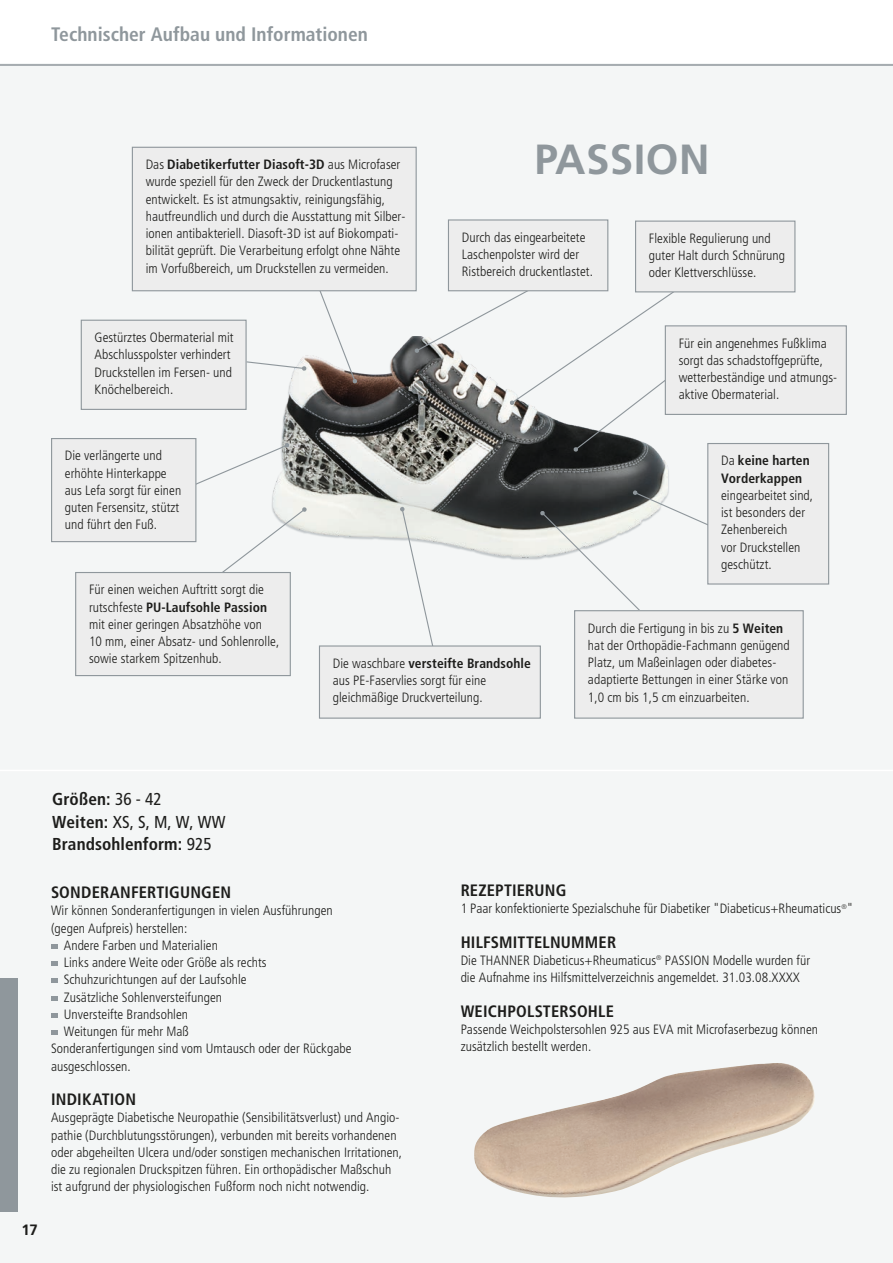
<style>
.page{position:relative;width:893px;height:1263px;background:#fff}
.page>*{position:absolute;margin:0;border:0;box-sizing:border-box;transform-origin:0 0}
.t1{font:700 42.15px "Frutiger LT Pro";letter-spacing:.01em;color:#8f979c}
.t2{font:700 condensed 19.5px "Frutiger LT Pro";color:#8f979c}
.t3{font:700 condensed 17.25px/22.5px "Frutiger LT";letter-spacing:.005em;color:#1d1d1b}
.t4{font:700 condensed 16.5px "Frutiger LT";letter-spacing:.01em;color:#1d1d1b}
.t5{font:700 15px "Frutiger LT Pro";color:#1d1d1b}
.t6{font:300 condensed 13.5px/17.2px "Frutiger LT";letter-spacing:.005em;color:#1d1d1b}
.t7{font:700 condensed 13.5px/17.2px "Frutiger LT";letter-spacing:.005em;color:#1d1d1b}
.s1{font-weight:700}
.s2{font-weight:300}
.s3{font-weight:400}
</style>
<div class="page">
<div style="left:0;top:64px;width:893px;height:1199px;background:#f4f6f6"></div>
<div style="left:0;top:978px;width:17px;height:234px;background:#8f979c"></div>
<hr style="left:0;top:64px;width:893px;height:2px;background:#8f979c">
<hr style="left:0;top:770px;width:893px;height:1px;background:#fff">
<img style="left:272px;top:336px;width:396px;height:224px">
<svg style="left:51px;top:944px;width:6px;height:4px"></svg>
<svg style="left:51px;top:961px;width:6px;height:4px"></svg>
<svg style="left:51px;top:978px;width:6px;height:5px"></svg>
<svg style="left:51px;top:996px;width:6px;height:4px"></svg>
<svg style="left:51px;top:1013px;width:6px;height:4px"></svg>
<svg style="left:51px;top:1030px;width:6px;height:4px"></svg>
<svg style="left:317px;top:291px;width:40px;height:93px"></svg>
<svg style="left:400px;top:507px;width:36px;height:138px"></svg>
<svg style="left:222px;top:507px;width:85px;height:65px"></svg>
<svg style="left:247px;top:361px;width:60px;height:10px"></svg>
<svg style="left:196px;top:443px;width:94px;height:44px"></svg>
<svg style="left:540px;top:490px;width:167px;height:120px"></svg>
<svg style="left:414px;top:284px;width:265px;height:168px"></svg>
<div style="left:575px;top:611px;width:228px;height:107px;background:#ededed"></div>
<div style="left:574px;top:610px;width:230px;height:109px;border:1px solid #8f979c"></div>
<div style="left:81px;top:320px;width:165px;height:89px;background:#ededed"></div>
<div style="left:81px;top:320px;width:166px;height:90px;border:1px solid #8f979c"></div>
<div style="left:448px;top:220px;width:160px;height:71px;background:#ededed"></div>
<div style="left:448px;top:219px;width:160px;height:72px;border:1px solid #8f979c"></div>
<div style="left:636px;top:221px;width:159px;height:71px;background:#ededed"></div>
<div style="left:635px;top:221px;width:160px;height:71px;border:1px solid #8f979c"></div>
<div style="left:319px;top:646px;width:221px;height:72px;background:#ededed"></div>
<div style="left:319px;top:645px;width:222px;height:74px;border:1px solid #8f979c"></div>
<div style="left:76px;top:572px;width:214px;height:104px;background:#ededed"></div>
<div style="left:75px;top:572px;width:216px;height:104px;border:1px solid #8f979c"></div>
<div style="left:52px;top:439px;width:144px;height:103px;background:#ededed"></div>
<div style="left:51px;top:438px;width:145px;height:104px;border:1px solid #8f979c"></div>
<div style="left:708px;top:443px;width:121px;height:141px;background:#ededed"></div>
<div style="left:707px;top:443px;width:122px;height:142px;border:1px solid #8f979c"></div>
<div style="left:665px;top:326px;width:181px;height:88px;background:#ededed"></div>
<div style="left:665px;top:325px;width:182px;height:90px;border:1px solid #8f979c"></div>
<div style="left:132px;top:147px;width:284px;height:144px;background:#ededed"></div>
<div style="left:132px;top:147px;width:285px;height:144px;border:1px solid #8f979c"></div>
<img style="left:474px;top:1063px;width:341px;height:135px">
<h2 class="t2" style="left:51px;top:23px;width:318px">Technischer Aufbau und Informationen</h2>
<p class="t6" style="left:146px;top:156px;width:261px">Das <span class="s1">Diabetikerfutter Diasoft-3D</span> aus Microfaser wurde speziell für den Zweck der Druckentlastung entwickelt. Es ist atmungsaktiv, reinigungsfähig, hautfreundlich und durch die Ausstattung mit Silber&shy;ionen antibakteriell. Diasoft-3D ist auf Biokompati&shy;bilität geprüft. Die Verarbeitung erfolgt ohne Nähte im Vorfußbereich, um Druckstellen zu vermeiden.</p>
<p class="t6" style="left:95px;top:329px;width:140px">Gestürztes Obermaterial mit<br>Abschlusspolster verhindert<br>Druckstellen im Fersen- und<br>Knöchelbereich.</p>
<h1 class="t1" style="left:534px;top:135px;width:176px">PASSION</h1>
<p class="t6" style="left:462px;top:229px;width:133px">Durch das eingearbeitete<br>Laschenpolster wird der<br>Ristbereich druckentlastet.</p>
<p class="t6" style="left:649px;top:230px;width:138px">Flexible Regulierung und guter Halt durch Schnürung oder Klettverschlüsse.</p>
<p class="t6" style="left:679px;top:335px;width:160px">Für ein angenehmes Fußklima sorgt das schadstoffgeprüfte, wetterbeständige und atmungs&shy;aktive Obermaterial.</p>
<p class="t6" style="left:65px;top:447px;width:118px">Die verlängerte und erhöhte Hinterkappe aus Lefa sorgt für einen guten Fersensitz, stützt und führt den Fuß.</p>
<p class="t7" style="left:721px;top:452px;width:90px"><span class="s2">Da</span> keine harten<br>Vorderkappen</p>
<p class="t6" style="left:721px;top:487px;width:94px">eingearbeitet sind, ist besonders der<br>Zehenbereich<br>vor Druckstellen geschützt.</p>
<p class="t6" style="left:89px;top:581px;width:192px">Für einen weichen Auftritt sorgt die rutschfeste <span class="s1">PU-Laufsohle Passion </span>mit einer geringen Absatzhöhe von<br>10 mm, einer Absatz- und Sohlenrolle, sowie starkem Spitzenhub.</p>
<p class="t6" style="left:333px;top:655px;width:200px">Die waschbare <span class="s1">versteifte Brandsohle </span>aus PE-Faservlies sorgt für eine gleichmäßige Druckverteilung.</p>
<p class="t6" style="left:588px;top:619px;width:203px">Durch die Fertigung in bis zu <span class="s1">5 Weiten </span>hat der Orthopädie-Fachmann genügend Platz, um Maßeinlagen oder diabetes&shy;adaptierte Bettungen in einer Stärke von 1,0 cm bis 1,5 cm einzuarbeiten.</p>
<p class="t3" style="left:52px;top:788px;width:175px">Größen: <span class="s3">36 - 42<br></span>Weiten: <span class="s3">XS, S, M, W, WW<br></span>Brandsohlenform: <span class="s3">925</span></p>
<p class="t5" style="left:22px;top:1220px;width:18px">17</p>
<p class="t4" style="left:51px;top:882px;width:182px">SONDERANFERTIGUNGEN</p>
<p class="t6" style="left:51px;top:902px;width:283px">Wir können Sonderanfertigungen in vielen Ausführungen</p>
<p class="t6" style="left:51px;top:919px;width:138px">(gegen Aufpreis) herstellen:</p>
<p class="t6" style="left:64px;top:937px;width:156px">Andere Farben und Materialien</p>
<p class="t6" style="left:64px;top:954px;width:204px">Links andere Weite oder Größe als rechts</p>
<p class="t6" style="left:64px;top:971px;width:184px">Schuhzurichtungen auf der Laufsohle</p>
<p class="t6" style="left:64px;top:988px;width:160px">Zusätzliche Sohlenversteifungen</p>
<p class="t6" style="left:64px;top:1006px;width:126px">Unversteifte Brandsohlen</p>
<p class="t6" style="left:64px;top:1023px;width:126px">Weitungen für mehr Maß</p>
<p class="t6" style="left:51px;top:1040px;width:302px">Sonderanfertigungen sind vom Umtausch oder der Rückgabe</p>
<p class="t6" style="left:51px;top:1057px;width:81px">ausgeschlossen.</p>
<p class="t4" style="left:51px;top:1089px;width:87px">INDIKATION</p>
<p class="t6" style="left:51px;top:1109px;width:353px">Ausgeprägte Diabetische Neuropathie (Sensibilitätsverlust) und Angio&shy;pathie (Durchblutungsstörungen), verbunden mit bereits vorhandenen oder abgeheilten Ulcera und/oder sonstigen mechanischen Irritationen, die zu regionalen Druckspitzen führen. Ein orthopädischer Maßschuh ist aufgrund der physiologischen Fußform noch nicht notwendig.</p>
<p class="t4" style="left:461px;top:880px;width:107px">REZEPTIERUNG</p>
<p class="t6" style="left:461px;top:900px;width:394px">1 Paar konfektionierte Spezialschuhe für Diabetiker "Diabeticus+Rheumaticus<sup>®</sup>"</p>
<p class="t4" style="left:461px;top:932px;width:157px">HILFSMITTELNUMMER</p>
<p class="t6" style="left:461px;top:952px;width:351px">Die THANNER Diabeticus+Rheumaticus<sup>®</sup> PASSION Modelle wurden für die Aufnahme ins Hilfsmittelverzeichnis angemeldet. 31.03.08.XXXX</p>
<p class="t4" style="left:461px;top:1001px;width:155px">WEICHPOLSTERSOHLE</p>
<p class="t6" style="left:461px;top:1021px;width:359px">Passende Weichpolstersohlen 925 aus EVA mit Microfaserbezug können zusätzlich bestellt werden.</p>
</div>
